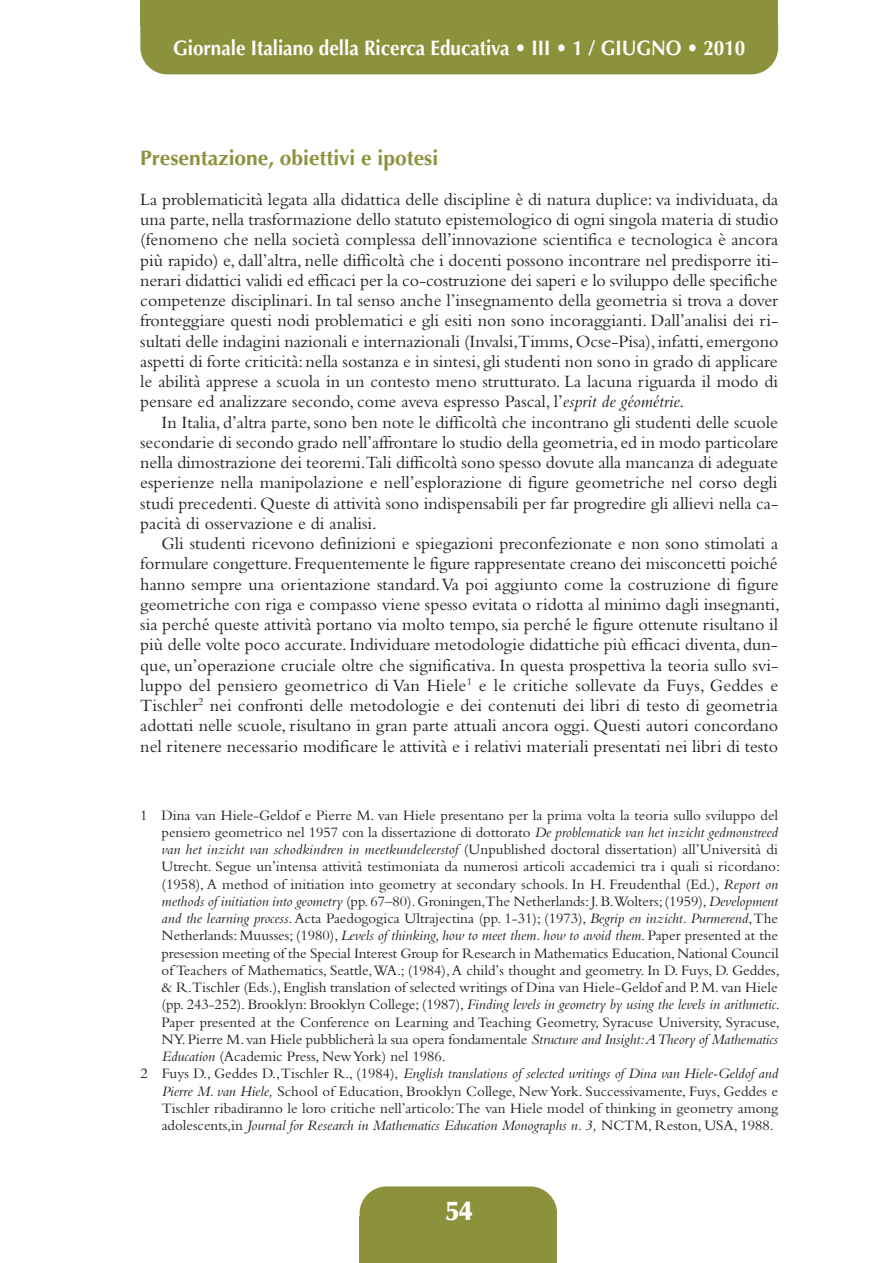
<style>
.page{position:relative;width:893px;height:1263px;background:#fff}
.page>*{position:absolute;margin:0;border:0;box-sizing:border-box;transform-origin:0 0}
.t1{font:900 27px "Optima";color:#fff}
.t2{font:700 21px "Optima";color:#fff;scale:.9 1}
.t3{font:700 21px "Optima";color:#8c923c}
.t4{font:18px "Bembo";color:#231f20}
.t5{font:15px "Bembo";color:#231f20}
.t6{font:italic 15px "Bembo";color:#231f20}
.s1{font-style:italic}
.s2{font-style:normal}
</style>
<div class="page">
<div style="left:140px;top:1px;width:638px;height:73px;background:#8c923c;border-radius:27px"></div>
<div style="left:140px;top:0;width:638px;height:26px;background:#8c923c"></div>
<div style="left:360px;top:1216px;width:197px;height:47px;background:#8c923c"></div>
<div style="left:360px;top:1186px;width:197px;height:55px;background:#8c923c;border-radius:27px"></div>
<p class="t2" style="left:173px;top:40px;width:637px">Giornale Italiano della Ricerca Educativa • III • 1 / GIUGNO • 2010</p>
<p class="t3" style="left:140px;top:149px;width:299px">Presentazione, obiettivi e ipotesi</p>
<p class="t4" style="left:140px;top:193px;width:639px">La problematicità legata alla didattica delle discipline è di natura duplice: va individuata, da</p>
<p class="t4" style="left:140px;top:213px;width:640px">una parte, nella trasformazione dello statuto epistemologico di ogni singola materia di studio</p>
<p class="t4" style="left:140px;top:234px;width:639px">(fenomeno che nella società complessa dell’innovazione scientifica e tecnologica è ancora</p>
<p class="t4" style="left:140px;top:254px;width:639px">più rapido) e, dall’altra, nelle difficoltà che i docenti possono incontrare nel predisporre iti-</p>
<p class="t4" style="left:140px;top:274px;width:639px">nerari didattici validi ed efficaci per la co-costruzione dei saperi e lo sviluppo delle specifiche</p>
<p class="t4" style="left:140px;top:294px;width:639px">competenze disciplinari. In tal senso anche l’insegnamento della geometria si trova a dover</p>
<p class="t4" style="left:140px;top:315px;width:639px">fronteggiare questi nodi problematici e gli esiti non sono incoraggianti. Dall’analisi dei ri-</p>
<p class="t4" style="left:140px;top:335px;width:640px">sultati delle indagini nazionali e internazionali (Invalsi,Timms, Ocse-Pisa), infatti, emergono</p>
<p class="t4" style="left:140px;top:355px;width:639px">aspetti di forte criticità: nella sostanza e in sintesi, gli studenti non sono in grado di applicare</p>
<p class="t4" style="left:140px;top:375px;width:639px">le abilità apprese a scuola in un contesto meno strutturato. La lacuna riguarda il modo di</p>
<p class="t4" style="left:140px;top:396px;width:545px">pensare ed analizzare secondo, come aveva espresso Pascal, l’<span class="s1">esprit de géométrie</span>.</p>
<p class="t4" style="left:162px;top:416px;width:618px">In Italia, d’altra parte, sono ben note le difficoltà che incontrano gli studenti delle scuole</p>
<p class="t4" style="left:140px;top:436px;width:640px">secondarie di secondo grado nell’affrontare lo studio della geometria, ed in modo particolare</p>
<p class="t4" style="left:140px;top:456px;width:639px">nella dimostrazione dei teoremi.Tali difficoltà sono spesso dovute alla mancanza di adeguate</p>
<p class="t4" style="left:140px;top:477px;width:639px">esperienze nella manipolazione e nell’esplorazione di figure geometriche nel corso degli</p>
<p class="t4" style="left:140px;top:497px;width:639px">studi precedenti. Queste di attività sono indispensabili per far progredire gli allievi nella ca-</p>
<p class="t4" style="left:140px;top:517px;width:238px">pacità di osservazione e di analisi.</p>
<p class="t4" style="left:162px;top:537px;width:618px">Gli studenti ricevono definizioni e spiegazioni preconfezionate e non sono stimolati a</p>
<p class="t4" style="left:140px;top:558px;width:639px">formulare congetture. Frequentemente le figure rappresentate creano dei misconcetti poiché</p>
<p class="t4" style="left:140px;top:578px;width:640px">hanno sempre una orientazione standard. Va poi aggiunto come la costruzione di figure</p>
<p class="t4" style="left:140px;top:598px;width:641px">geometriche con riga e compasso viene spesso evitata o ridotta al minimo dagli insegnanti,</p>
<p class="t4" style="left:140px;top:618px;width:639px">sia perché queste attività portano via molto tempo, sia perché le figure ottenute risultano il</p>
<p class="t4" style="left:140px;top:639px;width:639px">più delle volte poco accurate. Individuare metodologie didattiche più efficaci diventa, dun-</p>
<p class="t4" style="left:140px;top:659px;width:639px">que, un’operazione cruciale oltre che significativa. In questa prospettiva la teoria sullo svi-</p>
<p class="t4" style="left:140px;top:679px;width:639px">luppo del pensiero geometrico di Van Hiele<sup>1</sup> e le critiche sollevate da Fuys, Geddes e</p>
<p class="t4" style="left:140px;top:699px;width:639px">Tischler<sup>2</sup> nei confronti delle metodologie e dei contenuti dei libri di testo di geometria</p>
<p class="t4" style="left:140px;top:720px;width:639px">adottati nelle scuole, risultano in gran parte attuali ancora oggi. Questi autori concordano</p>
<p class="t4" style="left:140px;top:740px;width:639px">nel ritenere necessario modificare le attività e i relativi materiali presentati nei libri di testo</p>
<p class="t5" style="left:140px;top:810px;width:639px">1 Dina van Hiele-Geldof e Pierre M. van Hiele presentano per la prima volta la teoria sullo sviluppo del</p>
<p class="t5" style="left:162px;top:827px;width:618px">pensiero geometrico nel 1957 con la dissertazione di dottorato <span class="s1">De problematick van het inzicht gedmonstreed</span></p>
<p class="t5" style="left:162px;top:844px;width:618px"><span class="s1">van het inzicht van schodkindren in meetkundeleerstof</span> (Unpublished doctoral dissertation) all’Università di</p>
<p class="t5" style="left:162px;top:861px;width:620px">Utrecht. Segue un’intensa attività testimoniata da numerosi articoli accademici tra i quali si ricordano:</p>
<p class="t5" style="left:162px;top:879px;width:618px">(1958), A method of initiation into geometry at secondary schools. In H. Freudenthal (Ed.), <span class="s1">Report on</span></p>
<p class="t5" style="left:162px;top:896px;width:618px"><span class="s1">methods of initiation into geometry</span> (pp. 67–80). Groningen,The Netherlands: J. B.Wolters; (1959), <span class="s1">Development</span></p>
<p class="t5" style="left:162px;top:913px;width:618px"><span class="s1">and the learning process</span>. Acta Paedogogica Ultrajectina (pp. 1-31); (1973), <span class="s1">Begrip en inzicht. Purmerend</span>, The</p>
<p class="t5" style="left:162px;top:930px;width:618px">Netherlands: Muusses; (1980), <span class="s1">Levels of thinking, how to meet them. how to avoid them</span>. Paper presented at the</p>
<p class="t5" style="left:162px;top:948px;width:618px">presession meeting of the Special Interest Group for Research in Mathematics Education, National Council</p>
<p class="t5" style="left:162px;top:965px;width:620px">of Teachers of Mathematics, Seattle, WA.; (1984), A child’s thought and geometry. In D. Fuys, D. Geddes,</p>
<p class="t5" style="left:162px;top:982px;width:617px">&amp; R.Tischler (Eds.), English translation of selected writings of Dina van Hiele-Geldof and P. M. van Hiele</p>
<p class="t6" style="left:162px;top:999px;width:620px"><span class="s2">(pp. 243-252). Brooklyn: Brooklyn College; (1987),</span> Finding levels in geometry by using the levels in arithmetic<span class="s2">.</span></p>
<p class="t5" style="left:162px;top:1017px;width:620px">Paper presented at the Conference on Learning and Teaching Geometry, Syracuse University, Syracuse,</p>
<p class="t5" style="left:162px;top:1034px;width:618px">NY. Pierre M. van Hiele pubblicherà la sua opera fondamentale <span class="s1">Structure and Insight:A Theory of Mathematics</span></p>
<p class="t5" style="left:162px;top:1051px;width:286px"><span class="s1">Education</span> (Academic Press, New York) nel 1986.</p>
<p class="t6" style="left:140px;top:1068px;width:639px"><span class="s2">2 Fuys D., Geddes D., Tischler R., (1984),</span> English translations of selected writings of Dina van Hiele-Geldof and</p>
<p class="t5" style="left:162px;top:1086px;width:618px"><span class="s1">Pierre M. van Hiele,</span> School of Education, Brooklyn College, New York. Successivamente, Fuys, Geddes e</p>
<p class="t5" style="left:162px;top:1103px;width:618px">Tischler ribadiranno le loro critiche nell’articolo: The van Hiele model of thinking in geometry among</p>
<p class="t6" style="left:162px;top:1120px;width:613px"><span class="s2">adolescents,in</span> Journal for Research in Mathematics Education Monographs n. 3, <span class="s2">NCTM, Reston, USA, 1988.</span></p>
<p class="t1" style="left:445px;top:1200px;width:28px">54</p>
</div>
